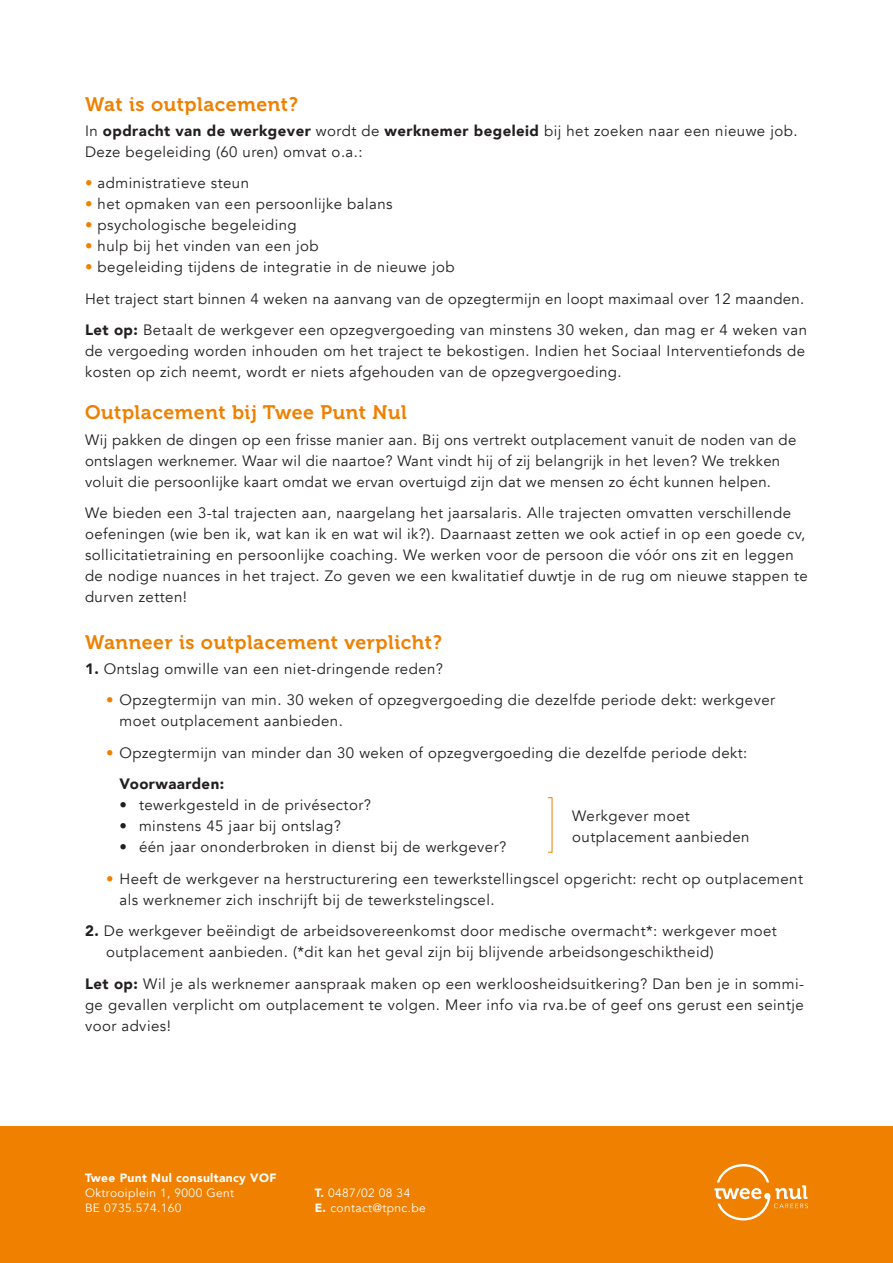
<style>
.page{position:relative;width:893px;height:1263px;background:#fff}
.page>*{position:absolute;margin:0;border:0;box-sizing:border-box;transform-origin:0 0}
.t1{font:19.5px "Museo 700";letter-spacing:.03em;color:#f08000}
.t2{font:15px/21px "Avenir";letter-spacing:.03em;color:#231f20}
.t3{font:12px/15px "Avenir";letter-spacing:.03em;color:#fff}
.t4{font:900 12px "Avenir";letter-spacing:.03em;color:#fff}
.s1{font-weight:900}
.s2{color:#f08000}
</style>
<div class="page">
<div style="left:0;top:1127px;width:893px;height:136px;background:#f08000"></div>
<svg style="left:714px;top:1164px;width:94px;height:56px"></svg>
<h1 class="t1" style="left:85px;top:93px;width:214px">Wat is outplacement?</h1>
<p class="t2" style="left:85px;top:121px;width:714px">In <span class="s1">opdracht van de werkgever</span> wordt de <span class="s1">werknemer begeleid</span> bij het zoeken naar een nieuwe job.<br>Deze begeleiding (60 uren) omvat o.a.:</p>
<p class="t2" style="left:85px;top:173px;width:166px"><span class="s2">•</span> administratieve steun</p>
<p class="t2" style="left:85px;top:194px;width:309px"><span class="s2">•</span> het opmaken van een persoonlijke balans</p>
<p class="t2" style="left:85px;top:215px;width:213px"><span class="s2">•</span> psychologische begeleiding</p>
<p class="t2" style="left:85px;top:236px;width:235px"><span class="s2">•</span> hulp bij het vinden van een job</p>
<p class="t2" style="left:85px;top:252px;width:723px;line-height:31.5px"><span class="s2">•</span> begeleiding tijdens de integratie in de nieuwe job<br>Het traject start binnen 4 weken na aanvang van de opzegtermijn en loopt maximaal over 12 maanden.<br><span class="s1">Let op:</span> Betaalt de werkgever een opzegvergoeding van minstens 30 weken, dan mag er 4 weken van</p>
<p class="t2" style="left:85px;top:341px;width:721px">de vergoeding worden inhouden om het traject te bekostigen. Indien het Sociaal Interventiefonds de kosten op zich neemt, wordt er niets afgehouden van de opzegvergoeding.</p>
<h1 class="t1" style="left:85px;top:402px;width:323px">Outplacement bij Twee Punt Nul</h1>
<p class="t2" style="left:85px;top:429px;width:713px">Wij pakken de dingen op een frisse manier aan. Bij ons vertrekt outplacement vanuit de noden van de ontslagen werknemer. Waar wil die naartoe? Want vindt hij of zij belangrijk in het leven? We trekken voluit die persoonlijke kaart omdat we ervan overtuigd zijn dat we mensen zo écht kunnen helpen.</p>
<p class="t2" style="left:85px;top:503px;width:724px">We bieden een 3-tal trajecten aan, naargelang het jaarsalaris. Alle trajecten omvatten verschillende oefeningen (wie ben ik, wat kan ik en wat wil ik?). Daarnaast zetten we ook actief in op een goede cv, sollicitatietraining en persoonlijke coaching. We werken voor de persoon die vóór ons zit en leggen de nodige nuances in het traject. Zo geven we een kwalitatief duwtje in de rug om nieuwe stappen te durven zetten!</p>
<h1 class="t1" style="left:85px;top:631px;width:358px">Wanneer is outplacement verplicht?</h1>
<p class="t2" style="left:85px;top:658px;width:360px"><span class="s1">1.</span> Ontslag omwille van een niet-dringende reden?</p>
<p class="t2" style="left:120px;top:690px;width:657px;text-indent:-14px"><span class="s2">•</span> Opzegtermijn van min. 30 weken of opzegvergoeding die dezelfde periode dekt: werkgever moet outplacement aanbieden.</p>
<p class="t2" style="left:120px;top:737px;width:629px;line-height:31.5px;text-indent:-14px"><span class="s2">•</span> Opzegtermijn van minder dan 30 weken of opzegvergoeding die dezelfde periode dekt:<br><span class="s1">Voorwaarden:</span></p>
<p class="t2" style="left:120px;top:795px;width:253px">• tewerkgesteld in de privésector?</p>
<p class="t2" style="left:120px;top:816px;width:223px">• minstens 45 jaar bij ontslag?</p>
<p class="t2" style="left:120px;top:837px;width:388px">• één jaar ononderbroken in dienst bij de werkgever?</p>
<p class="t2" style="left:120px;top:868px;width:685px;text-indent:-14px"><span class="s2">•</span> Heeft de werkgever na herstructurering een tewerkstellingscel opgericht: recht op outplacement als werknemer zich inschrijft bij de tewerkstelingscel.</p>
<p class="t2" style="left:106px;top:921px;width:672px;text-indent:-21px"><span class="s1">2.</span> De werkgever beëindigt de arbeidsovereenkomst door medische overmacht*: werkgever moet outplacement aanbieden. (*dit kan het geval zijn bij blijvende arbeidsongeschiktheid)</p>
<p class="t2" style="left:85px;top:973px;width:720px;text-align:justify"><span class="s1">Let op:</span> Wil je als werknemer aanspraak maken op een werkloosheidsuitkering? Dan ben je in sommi&shy;ge gevallen verplicht om outplacement te volgen. Meer info via rva.be of geef ons gerust een seintje voor advies!</p>
<p class="t2" style="left:572px;top:805px;width:179px">Werkgever moet outplacement aanbieden</p>
<p class="t4" style="left:85px;top:1168px;width:193px">Twee Punt Nul consultancy VOF</p>
<p class="t3" style="left:85px;top:1186px;width:151px">Oktrooiplein 1, 9000 Gent<br>BE 0735.574.160</p>
<p class="t3" style="left:315px;top:1186px;width:113px"><span class="s1">T.</span> 0487/02 08 34<br><span class="s1">E.</span> contact@tpnc.be</p>
</div>
